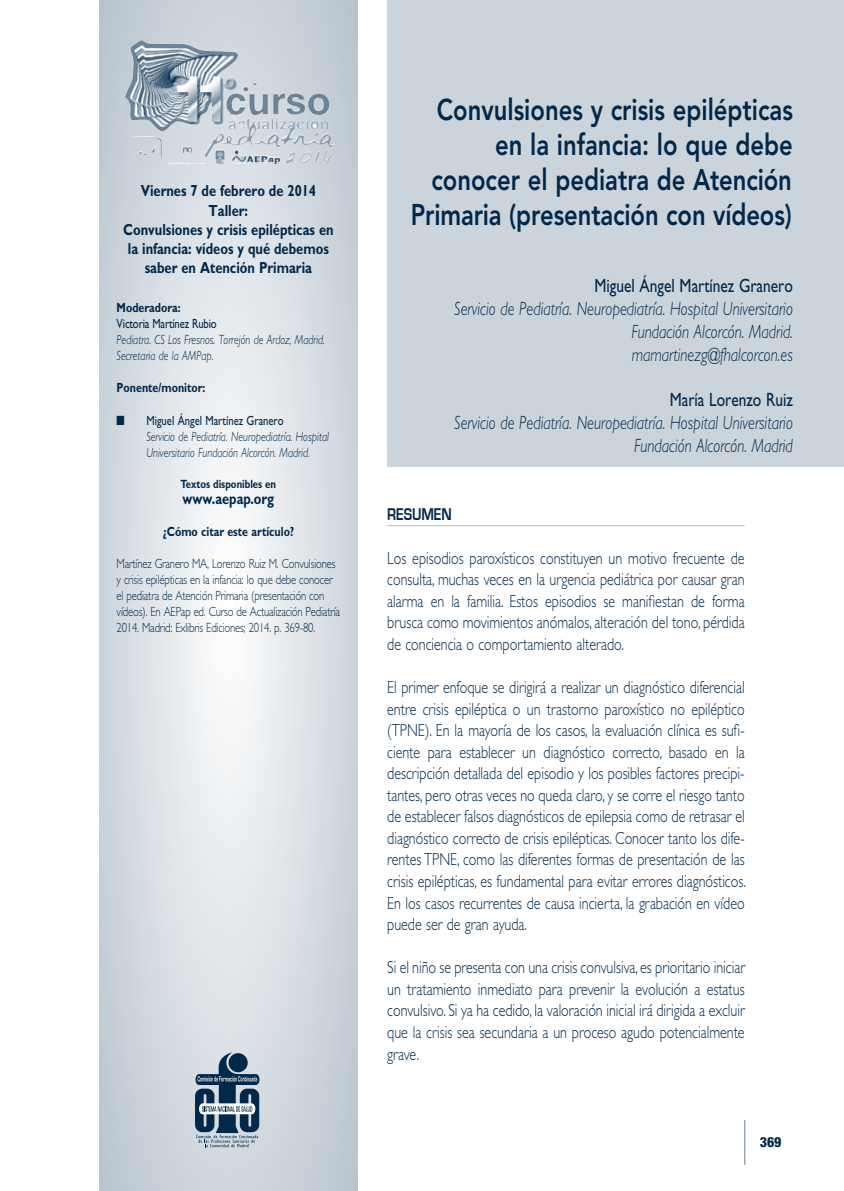
<style>
.page{position:relative;width:844px;height:1191px;background:#fff}
.page>*{position:absolute;margin:0;border:0;box-sizing:border-box;transform-origin:0 0}
.t1{font:800 29.75px/35px "Avenir";color:#00284a;text-align:right;scale:.8 1}
.t2{font:italic 300 19.25px/22.8px "Gill Sans Std";color:#00284a;text-align:justify;scale:.8 1}
.t3{font:19.25px "Gill Sans Std";color:#00284a;scale:.8 1}
.t4{font:300 17.5px/21.5px "Gill Sans Std";color:#00284a;text-align:justify;scale:.8 1}
.t5{font:700 17.5px "Eurostile";letter-spacing:-.005em;color:#00284a;scale:.8 1}
.t6{font:700 16.1px/19.2px "Gill Sans Std";color:#00284a;text-align:center;scale:.8 1}
.t7{font:700 15.92px "Gill Sans Std";color:#00284a;scale:.8 1}
.t8{font:800 condensed 14px "Helvetica Neue LT Std";color:#00284a}
.t9{font:300 13.3px/16.1px "Gill Sans Std";letter-spacing:-.015em;color:#00284a;scale:.8 1}
.t10{font:italic 300 13.3px/16.1px "Gill Sans Std";color:#00284a;scale:.8 1}
.t11{font:700 13.3px "Gill Sans Std";color:#00284a;scale:.8 1}
.t12{font:13.3px "Gill Sans Std";letter-spacing:-.015em;color:#00284a;scale:.8 1}
.t13{font:700 12.08px "Gill Sans Std";color:#00284a;scale:.8 1}
.s1{font-weight:400;font-style:normal}
</style>
<div class="page">
<hr style="left:387px;top:525px;width:357px;height:1px;background:#b3bfc9">
<div style="left:387px;top:0;width:456px;height:466px;background:#ccd4db"></div>
<hr style="left:744px;top:1119px;width:1px;height:45px;background:#667e93">
<svg style="left:99px;top:0;width:258px;height:1191px;background:#d6dde2"></svg>
<svg style="left:195px;top:1052px;width:64px;height:95px;background:#6c8397"></svg>
<p class="t6" style="left:123px;top:181px;width:264px">Viernes 7 de febrero de 2014<br>Taller:<br>Convulsiones y crisis epilépticas en la infancia: vídeos y qué debemos saber en Atención Primaria</p>
<p class="t11" style="left:117px;top:299px;width:82px">Moderadora:</p>
<p class="t12" style="left:117px;top:316px;width:127px">Victoria Martínez Rubio</p>
<p class="t10" style="left:117px;top:332px;width:262px">Pediatra. CS Los Fresnos. Torrejón de Ardoz, Madrid.<br>Secretaria de la AMPap.</p>
<p class="t11" style="left:117px;top:380px;width:113px">Ponente/monitor:</p>
<p class="t10" style="left:146px;top:412px;width:230px;text-indent:-30px">■ <span class="s1">Miguel Ángel Martínez Granero<br></span>Servicio de Pediatría. Neuropediatría. Hospital<br>Universitario Fundación Alcorcón. Madrid.</p>
<p class="t13" style="left:180px;top:476px;width:121px">Textos disponibles en</p>
<p class="t7" style="left:183px;top:489px;width:116px">www.aepap.org</p>
<p class="t11" style="left:163px;top:523px;width:165px">¿Cómo citar este artículo?</p>
<p class="t9" style="left:117px;top:556px;width:281px">Martínez Granero MA, Lorenzo Ruiz M. Convulsiones y crisis epilépticas en la infancia: lo que debe conocer el pediatra de Atención Primaria (presentación con vídeos). En AEPap ed. Curso de Actualización Pediatría 2014. Madrid: Exlibris Ediciones; 2014. p. 369-80.</p>
<h1 class="t1" style="left:431px;top:92px;width:453px">Convulsiones y crisis epilépticas en la infancia: lo que debe conocer el pediatra de Atención</h1>
<h1 class="t1" style="left:411px;top:197px;width:477px">Primaria (presentación con vídeos)</h1>
<p class="t3" style="left:594px;top:275px;width:249px">Miguel Ángel Martínez Granero</p>
<p class="t2" style="left:631px;top:297px;width:203px;text-indent:-177px">Servicio de Pediatría. Neuropediatría. Hospital Universitario Fundación Alcorcón. Madrid. mamartinezg@fhalcorcon.es</p>
<p class="t3" style="left:669px;top:388px;width:155px">María Lorenzo Ruiz</p>
<p class="t2" style="left:454px;top:411px;width:424px;text-align:right">Servicio de Pediatría. Neuropediatría. Hospital Universitario<br>Fundación Alcorcón. Madrid</p>
<p class="t5" style="left:387px;top:505px;width:82px">RESUMEN</p>
<p class="t4" style="left:387px;top:547px;width:448px">Los episodios paroxísticos constituyen un motivo frecuente de consulta, muchas veces en la urgencia pediátrica por causar gran alarma en la familia. Estos episodios se manifiestan de forma brusca como movimientos anómalos, alteración del tono, pérdida de conciencia o comportamiento alterado.</p>
<p class="t4" style="left:387px;top:676px;width:449px">El primer enfoque se dirigirá a realizar un diagnóstico diferencial entre crisis epiléptica o un trastorno paroxístico no epiléptico (TPNE). En la mayoría de los casos, la evaluación clínica es sufi&shy;ciente para establecer un diagnóstico correcto, basado en la descripción detallada del episodio y los posibles factores precipi&shy;tantes, pero otras veces no queda claro, y se corre el riesgo tanto de establecer falsos diagnósticos de epilepsia como de retrasar el diagnóstico correcto de crisis epilépticas. Conocer tanto los dife&shy;rentes TPNE, como las diferentes formas de presentación de las crisis epilépticas, es fundamental para evitar errores diagnósticos.<br>En los casos recurrentes de causa incierta, la grabación en vídeo puede ser de gran ayuda.</p>
<p class="t4" style="left:387px;top:957px;width:448px">Si el niño se presenta con una crisis convulsiva, es prioritario iniciar un tratamiento inmediato para prevenir la evolución a estatus convulsivo. Si ya ha cedido, la valoración inicial irá dirigida a excluir que la crisis sea secundaria a un proceso agudo potencialmente grave.</p>
<p class="t8" style="left:759px;top:1133px;width:23px">369</p>
</div>
